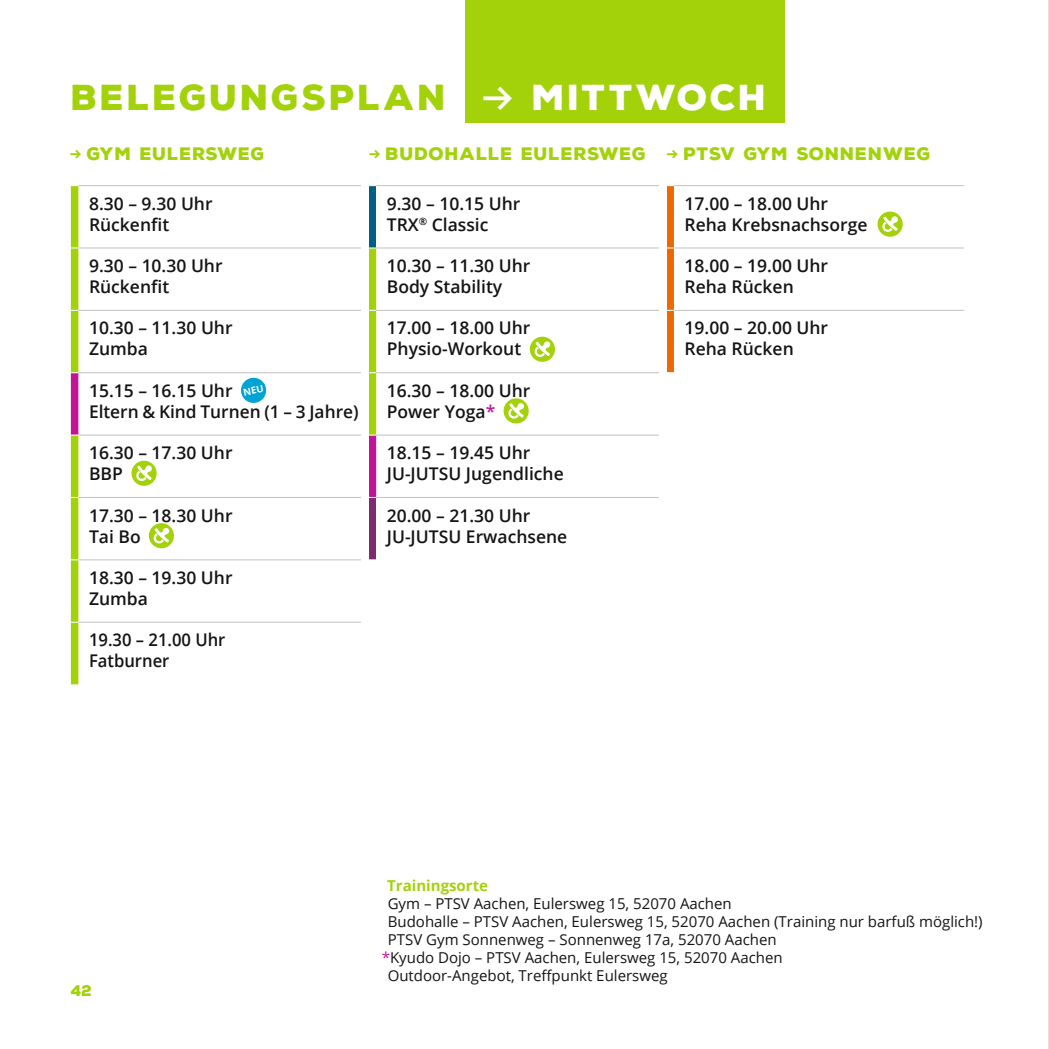
<style>
.page{position:relative;width:1049px;height:1049px;background:#fff}
.page>*{position:absolute;margin:0;border:0;box-sizing:border-box;transform-origin:0 0}
.t1{font:900 35px "Nexa Rust Sans";letter-spacing:.07em;color:#a3d20b}
.t2{font:600 17.5px/21px "Open Sans";color:#131413}
.t3{font:900 17.5px "Nexa Rust Sans";letter-spacing:.04em;color:#a3d20b}
.t4{font:600 17.5px/21px "Open Sans";color:#131413;scale:.95 1}
.t5{font:15px "Open Sans";color:#131413}
.t6{font:700 15px "Open Sans";color:#a3d20b}
.t7{font:900 15px "Nexa Rust Sans";color:#a3d20b}
.s1{font-family:"Klavika Arrows";font-weight:700;color:#fff}
.s2{color:#fff}
.s3{font-family:"Klavika Arrows";font-weight:700}
.s4{color:#c31498}
</style>
<div class="page">
<div style="left:466px;top:0;width:319px;height:123px;background:#a3d20b"></div>
<hr style="left:1048px;top:0;width:1px;height:1049px;background:#c4c5c5">
<svg style="left:71px;top:186px;width:305px;height:186px"></svg>
<div style="left:369px;top:186px;width:7px;height:62px;background:#005f87"></div>
<svg style="left:71px;top:373px;width:588px;height:312px"></svg>
<div style="left:369px;top:497px;width:7px;height:63px;background:#7e2c6f"></div>
<hr style="left:78px;top:310px;width:291px;height:1px;background:#c4c5c5">
<hr style="left:376px;top:310px;width:290px;height:1px;background:#c4c5c5">
<hr style="left:674px;top:310px;width:290px;height:1px;background:#c4c5c5">
<hr style="left:376px;top:372px;width:290px;height:1px;background:#c4c5c5">
<hr style="left:376px;top:435px;width:290px;height:1px;background:#c4c5c5">
<hr style="left:376px;top:497px;width:290px;height:1px;background:#c4c5c5">
<hr style="left:78px;top:559px;width:291px;height:1px;background:#c4c5c5">
<hr style="left:78px;top:622px;width:291px;height:1px;background:#c4c5c5">
<hr style="left:78px;top:185px;width:291px;height:1px;background:#c4c5c5">
<hr style="left:376px;top:185px;width:290px;height:1px;background:#c4c5c5">
<hr style="left:674px;top:185px;width:290px;height:1px;background:#c4c5c5">
<hr style="left:78px;top:247px;width:291px;height:1px;background:#c4c5c5">
<hr style="left:376px;top:247px;width:290px;height:1px;background:#c4c5c5">
<hr style="left:674px;top:247px;width:290px;height:1px;background:#c4c5c5">
<hr style="left:376px;top:684px;width:290px;height:1px;background:#fff">
<hr style="left:376px;top:559px;width:290px;height:1px;background:#fff">
<hr style="left:376px;top:622px;width:290px;height:1px;background:#fff">
<svg style="left:667px;top:185px;width:7px;height:188px"></svg>
<div style="left:361px;top:130px;width:8px;height:760px;background:#fff"></div>
<div style="left:659px;top:130px;width:7px;height:760px;background:#fff"></div>
<div style="left:530px;top:337px;width:25px;height:25px;background:#a3d20b;border-radius:50%"></div>
<svg style="left:534px;top:341px;width:16px;height:16px"></svg>
<div style="left:877px;top:212px;width:26px;height:25px;background:#a3d20b;border-radius:50%"></div>
<svg style="left:882px;top:216px;width:16px;height:16px"></svg>
<div style="left:504px;top:398px;width:25px;height:25px;background:#a3d20b;border-radius:50%"></div>
<svg style="left:508px;top:403px;width:16px;height:16px"></svg>
<div style="left:149px;top:523px;width:25px;height:25px;background:#a3d20b;border-radius:50%"></div>
<svg style="left:153px;top:527px;width:17px;height:17px"></svg>
<svg style="left:71px;top:372px;width:305px;height:126px"></svg>
<h1 class="t1" style="left:71px;top:74px;width:697px">BELEGUNGSPLAN <span class="s1">B</span> <span class="s2">MITTWOCH</span></h1>
<p class="t3" style="left:70px;top:142px;width:197px"><span class="s3">b</span> GYM EULERSWEG</p>
<p class="t3" style="left:368px;top:142px;width:564px"><span class="s3">b</span> BUDOHALLE EULERSWEG <span class="s3">b</span> PTSV GYM SONNENWEG</p>
<p class="t2" style="left:89px;top:192px;width:125px">8.30 – 9.30 Uhr<br>Rückenfit</p>
<p class="t2" style="left:387px;top:192px;width:135px">9.30 – 10.15 Uhr<br>TRX<sup>®</sup> Classic</p>
<p class="t2" style="left:684px;top:192px;width:184px">17.00 – 18.00 Uhr<br>Reha Krebsnachsorge</p>
<p class="t2" style="left:89px;top:255px;width:135px">9.30 – 10.30 Uhr<br>Rückenfit</p>
<p class="t2" style="left:387px;top:255px;width:145px">10.30 – 11.30 Uhr<br>Body Stability</p>
<p class="t2" style="left:684px;top:255px;width:145px">18.00 – 19.00 Uhr<br>Reha Rücken</p>
<p class="t2" style="left:89px;top:317px;width:145px">10.30 – 11.30 Uhr<br>Zumba</p>
<p class="t2" style="left:387px;top:317px;width:145px">17.00 – 18.00 Uhr<br>Physio-Workout</p>
<p class="t2" style="left:684px;top:317px;width:145px">19.00 – 20.00 Uhr<br>Reha Rücken</p>
<p class="t2" style="left:89px;top:380px;width:271px">15.15 – 16.15 Uhr<br>Eltern &amp; Kind Turnen (1 – 3 Jahre)</p>
<p class="t2" style="left:387px;top:379px;width:145px">16.30 – 18.00 Uhr<br>Power Yoga<span class="s4">*</span></p>
<p class="t2" style="left:89px;top:442px;width:145px">16.30 – 17.30 Uhr<br>BBP</p>
<p class="t2" style="left:387px;top:442px;width:178px">18.15 – 19.45 Uhr<br>JU-JUTSU Jugendliche</p>
<p class="t2" style="left:89px;top:504px;width:145px">17.30 – 18.30 Uhr<br>Tai Bo</p>
<p class="t2" style="left:387px;top:504px;width:182px">20.00 – 21.30 Uhr<br>JU-JUTSU Erwachsene</p>
<p class="t2" style="left:89px;top:567px;width:145px">18.30 – 19.30 Uhr<br>Zumba</p>
<p class="t4" style="left:89px;top:629px;width:145px">19.30 – 21.00 Uhr<br>Fatburner</p>
<p class="t7" style="left:71px;top:980px;width:23px">42</p>
<p class="t6" style="left:387px;top:875px;width:102px">Trainingsorte</p>
<p class="t5" style="left:388px;top:893px;width:346px">Gym – PTSV Aachen, Eulersweg 15, 52070 Aachen</p>
<p class="t5" style="left:388px;top:911px;width:596px">Budohalle – PTSV Aachen, Eulersweg 15, 52070 Aachen (Training nur barfuß möglich!)</p>
<p class="t5" style="left:388px;top:929px;width:390px">PTSV Gym Sonnenweg – Sonnenweg 17a, 52070 Aachen</p>
<p class="t5" style="left:382px;top:947px;width:402px"><span class="s4">*</span>Kyudo Dojo – PTSV Aachen, Eulersweg 15, 52070 Aachen</p>
<p class="t5" style="left:388px;top:965px;width:281px">Outdoor-Angebot, Treffpunkt Eulersweg</p>
</div>
